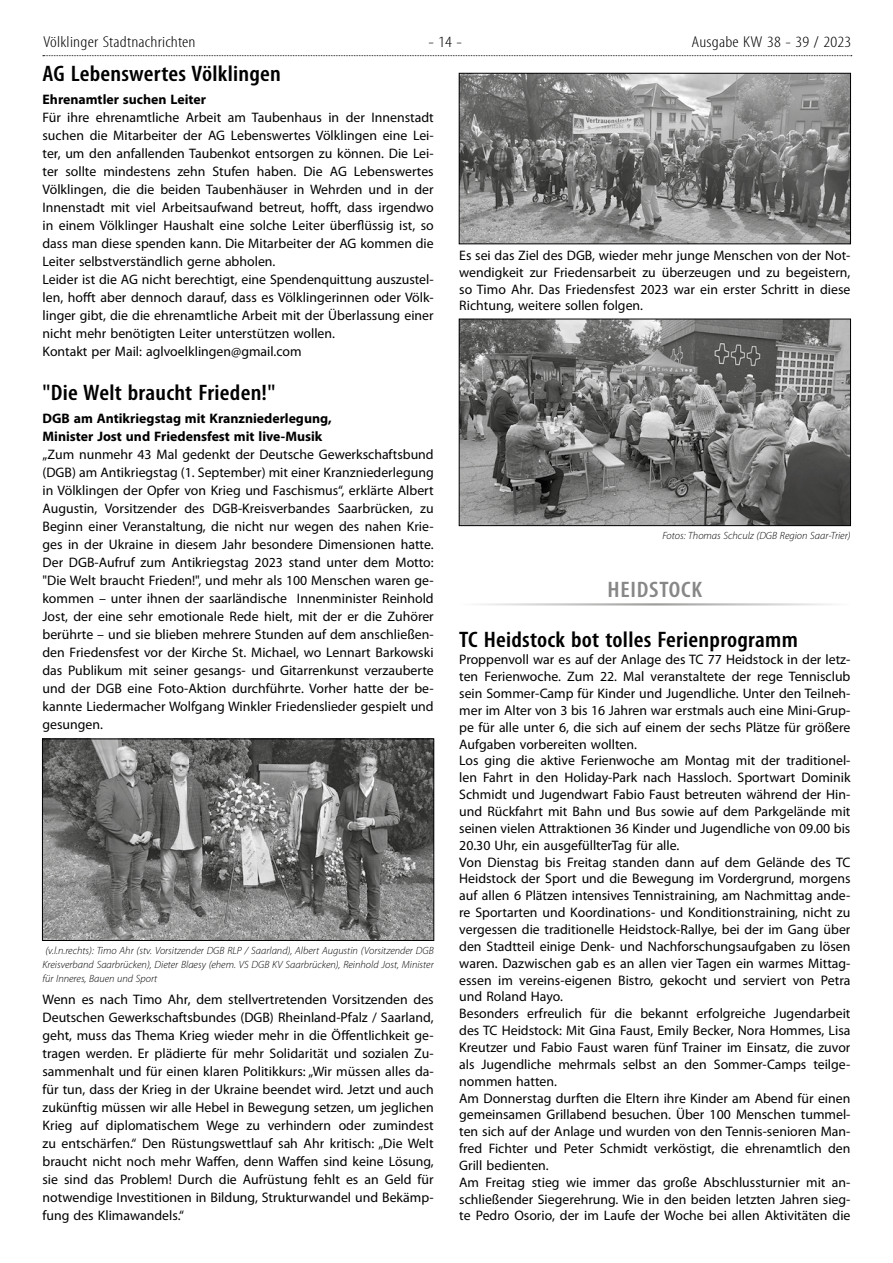
<style>
.page{position:relative;width:893px;height:1263px;background:#fff}
.page>*{position:absolute;margin:0;border:0;box-sizing:border-box;transform-origin:0 0}
.t1{font:600 condensed 22.5px "Myriad Pro";letter-spacing:.01em;color:#000;scale:1.1 1}
.t2{font:600 condensed 22.5px "Myriad Pro";letter-spacing:.03em;color:#878787;scale:1.1 1}
.t3{font:300 condensed 15.75px "Myriad Pro";letter-spacing:.01em;color:#000;scale:1.2 1}
.t4{font:13.8px/18px "Myriad Pro";color:#000;text-align:justify}
.t5{font:700 13.8px/18px "Myriad Pro";color:#000}
.t6{font:italic 300 10.5px/14.1px "Myriad Pro";color:#000;text-align:justify}
</style>
<div class="page">
<svg style="left:43px;top:55px;width:809px;height:1px"></svg>
<img style="left:44px;top:741px;width:388px;height:198px">
<div style="left:42px;top:739px;width:392px;height:202px;border:1px solid #000"></div>
<img style="left:461px;top:75px;width:388px;height:167px">
<div style="left:459px;top:73px;width:392px;height:171px;border:1px solid #000"></div>
<img style="left:461px;top:321px;width:388px;height:203px">
<div style="left:459px;top:319px;width:392px;height:207px;border:1px solid #000"></div>
<hr style="left:459px;top:603px;width:391px;height:2px;background:#9d9d9c">
<p class="t3" style="left:43px;top:33px;width:128px">Völklinger Stadtnachrichten</p>
<p class="t3" style="left:428px;top:33px;width:30px">- 14 -</p>
<p class="t3" style="left:692px;top:33px;width:135px">Ausgabe KW 38 - 39 / 2023</p>
<h1 class="t1" style="left:43px;top:59px;width:218px">AG Lebenswertes Völklingen</h1>
<p class="t5" style="left:43px;top:90px;width:165px">Ehrenamtler suchen Leiter</p>
<p class="t4" style="left:43px;top:108px;width:393px;text-align:left">Für ihre ehrenamtliche Arbeit am Taubenhaus in der Innenstadt suchen die Mitarbeiter der AG Lebenswertes Völklingen eine Lei&shy;ter, um den anfallenden Taubenkot entsorgen zu können. Die Lei&shy;ter sollte mindestens zehn Stufen haben. Die AG Lebenswertes Völklingen, die die beiden Taubenhäuser in Wehrden und in der Innenstadt mit viel Arbeitsaufwand betreut, hofft, dass irgendwo in einem Völklinger Haushalt eine solche Leiter überflüssig ist, so dass man diese spenden kann. Die Mitarbeiter der AG kommen die Leiter selbstverständlich gerne abholen.<br>Leider ist die AG nicht berechtigt, eine Spendenquittung auszustel&shy;len, hofft aber dennoch darauf, dass es Völklingerinnen oder Völk&shy;linger gibt, die die ehrenamtliche Arbeit mit der Überlassung einer nicht mehr benötigten Leiter unterstützen wollen.<br>Kontakt per Mail: aglvoelklingen@gmail.com</p>
<h1 class="t1" style="left:43px;top:378px;width:213px">"Die Welt braucht Frieden!"</h1>
<p class="t5" style="left:43px;top:409px;width:291px">DGB am Antikriegstag mit Kranzniederlegung,<br>Minister Jost und Friedensfest mit live-Musik</p>
<p class="t4" style="left:43px;top:445px;width:393px">„Zum nunmehr 43 Mal gedenkt der Deutsche Gewerkschaftsbund (DGB) am Antikriegstag (1. September) mit einer Kranzniederlegung in Völklingen der Opfer von Krieg und Faschismus“, erklärte Albert Augustin, Vorsitzender des DGB-Kreisverbandes Saarbrücken, zu Beginn einer Veranstaltung, die nicht nur wegen des nahen Krie&shy;ges in der Ukraine in diesem Jahr besondere Dimensionen hatte.<br>Der DGB-Aufruf zum Antikriegstag 2023 stand unter dem Motto: "Die Welt braucht Frieden!", und mehr als 100 Menschen waren ge&shy;kommen – unter ihnen der saarländische Innenminister Reinhold Jost, der eine sehr emotionale Rede hielt, mit der er die Zuhörer berührte – und sie blieben mehrere Stunden auf dem anschließen&shy;den Friedensfest vor der Kirche St. Michael, wo Lennart Barkowski das Publikum mit seiner gesangs- und Gitarrenkunst verzauberte und der DGB eine Foto-Aktion durchführte. Vorher hatte der be&shy;kannte Liedermacher Wolfgang Winkler Friedenslieder gespielt und gesungen.</p>
<p class="t4" style="left:459px;top:247px;width:393px;line-height:16.8px">Es sei das Ziel des DGB, wieder mehr junge Menschen von der Not&shy;wendigkeit zur Friedensarbeit zu überzeugen und zu begeistern, so Timo Ahr. Das Friedensfest 2023 war ein erster Schritt in diese Richtung, weitere sollen folgen.</p>
<p class="t6" style="left:662px;top:528px;width:190px">Fotos: Thomas Schculz (DGB Region Saar-Trier)</p>
<h1 class="t2" style="left:608px;top:575px;width:87px">HEIDSTOCK</h1>
<h1 class="t1" style="left:459px;top:625px;width:309px">TC Heidstock bot tolles Ferienprogramm</h1>
<p class="t4" style="left:459px;top:651px;width:393px;line-height:16.8px;text-align:left">Proppenvoll war es auf der Anlage des TC 77 Heidstock in der letz&shy;ten Ferienwoche. Zum 22. Mal veranstaltete der rege Tennisclub sein Sommer-Camp für Kinder und Jugendliche. Unter den Teilneh&shy;mer im Alter von 3 bis 16 Jahren war erstmals auch eine Mini-Grup&shy;pe für alle unter 6, die sich auf einem der sechs Plätze für größere Aufgaben vorbereiten wollten.<br>Los ging die aktive Ferienwoche am Montag mit der traditionel&shy;len Fahrt in den Holiday-Park nach Hassloch. Sportwart Dominik Schmidt und Jugendwart Fabio Faust betreuten während der Hin&shy;und Rückfahrt mit Bahn und Bus sowie auf dem Parkgelände mit seinen vielen Attraktionen 36 Kinder und Jugendliche von 09.00 bis 20.30 Uhr, ein ausgefüllterTag für alle.<br>Von Dienstag bis Freitag standen dann auf dem Gelände des TC Heidstock der Sport und die Bewegung im Vordergrund, morgens auf allen 6 Plätzen intensives Tennistraining, am Nachmittag ande&shy;re Sportarten und Koordinations- und Konditionstraining, nicht zu vergessen die traditionelle Heidstock-Rallye, bei der im Gang über den Stadtteil einige Denk- und Nachforschungsaufgaben zu lösen waren. Dazwischen gab es an allen vier Tagen ein warmes Mittag&shy;essen im vereins-eigenen Bistro, gekocht und serviert von Petra und Roland Hayo.<br>Besonders erfreulich für die bekannt erfolgreiche Jugendarbeit des TC Heidstock: Mit Gina Faust, Emily Becker, Nora Hommes, Lisa Kreutzer und Fabio Faust waren fünf Trainer im Einsatz, die zuvor als Jugendliche mehrmals selbst an den Sommer-Camps teilge&shy;nommen hatten.<br>Am Donnerstag durften die Eltern ihre Kinder am Abend für einen gemeinsamen Grillabend besuchen. Über 100 Menschen tummel&shy;ten sich auf der Anlage und wurden von den Tennis-senioren Man&shy;fred Fichter und Peter Schmidt verköstigt, die ehrenamtlich den Grill bedienten.<br>Am Freitag stieg wie immer das große Abschlussturnier mit an&shy;schließender Siegerehrung. Wie in den beiden letzten Jahren sieg&shy;te Pedro Osorio, der im Laufe der Woche bei allen Aktivitäten die</p>
<p class="t6" style="left:43px;top:943px;width:393px">(v.l.n.rechts): Timo Ahr (stv. Vorsitzender DGB RLP / Saarland), Albert Augustin (Vorsitzender DGB Kreisverband Saarbrücken), Dieter Blaesy (ehem. VS DGB KV Saarbrücken), Reinhold Jost, Minister für Inneres, Bauen und Sport</p>
<p class="t4" style="left:43px;top:990px;width:393px">Wenn es nach Timo Ahr, dem stellvertretenden Vorsitzenden des Deutschen Gewerkschaftsbundes (DGB) Rheinland-Pfalz / Saarland, geht, muss das Thema Krieg wieder mehr in die Öffentlichkeit ge&shy;tragen werden. Er plädierte für mehr Solidarität und sozialen Zu&shy;sammenhalt und für einen klaren Politikkurs: „Wir müssen alles da&shy;für tun, dass der Krieg in der Ukraine beendet wird. Jetzt und auch zukünftig müssen wir alle Hebel in Bewegung setzen, um jeglichen Krieg auf diplomatischem Wege zu verhindern oder zumindest zu entschärfen.“ Den Rüstungswettlauf sah Ahr kritisch: „Die Welt braucht nicht noch mehr Waffen, denn Waffen sind keine Lösung, sie sind das Problem! Durch die Aufrüstung fehlt es an Geld für notwendige Investitionen in Bildung, Strukturwandel und Bekämp&shy;fung des Klimawandels.“</p>
</div>
